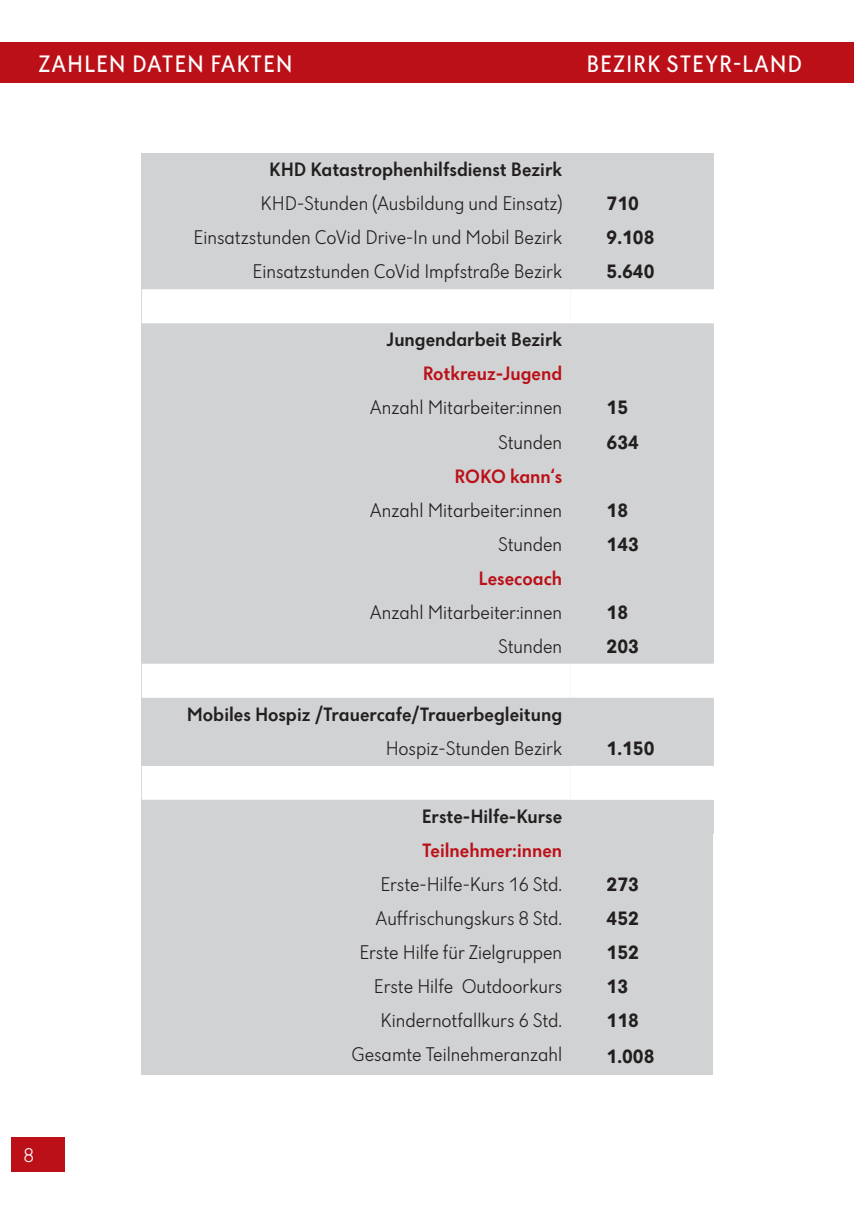
<style>
.page{position:relative;width:865px;height:1214px;background:#fff}
.page>*{position:absolute;margin:0;border:0;box-sizing:border-box;transform-origin:0 0}
.t1{font:24px "Dunant";letter-spacing:.035em;color:#fff}
.t2{font:300 20px "Dunant";color:#231f20}
.t3{font:500 20px "Dunant";color:#231f20}
.t4{font:700 20px "Dunant";color:#231f20}
.t5{font:500 20px "Dunant";color:#bb1018}
.t6{font:300 20px "Dunant";color:#fff}
</style>
<div class="page">
<div style="left:11px;top:1137px;width:54px;height:34px;background:#bb1018"></div>
<div style="left:0;top:42px;width:853px;height:40px;background:#bb1018"></div>
<div style="left:142px;top:153px;width:571px;height:921px;background:#d1d2d4"></div>
<svg style="left:142px;top:289px;width:428px;height:409px"></svg>
<svg style="left:570px;top:289px;width:144px;height:510px"></svg>
<div style="left:142px;top:766px;width:428px;height:34px;background:#fff"></div>
<p class="t1" style="left:39px;top:51px;width:256px">ZAHLEN DATEN FAKTEN</p>
<p class="t1" style="left:586px;top:51px;width:217px">BEZIRK STEYR-LAND</p>
<p class="t3" style="left:269px;top:158px;width:294px">KHD Katastrophenhilfsdienst Bezirk</p>
<p class="t2" style="left:261px;top:193px;width:303px">KHD-Stunden (Ausbildung und Einsatz)</p>
<p class="t4" style="left:606px;top:192px;width:34px">710</p>
<p class="t2" style="left:193px;top:227px;width:370px">Einsatzstunden CoVid Drive-In und Mobil Bezirk</p>
<p class="t4" style="left:606px;top:226px;width:49px">9.108</p>
<p class="t2" style="left:252px;top:261px;width:311px">Einsatzstunden CoVid Impfstraße Bezirk</p>
<p class="t4" style="left:606px;top:260px;width:49px">5.640</p>
<p class="t3" style="left:386px;top:328px;width:177px">Jungendarbeit Bezirk</p>
<p class="t5" style="left:422px;top:362px;width:141px">Rotkreuz-Jugend</p>
<p class="t2" style="left:370px;top:397px;width:194px">Anzahl Mitarbeiter:innen</p>
<p class="t4" style="left:606px;top:396px;width:23px">15</p>
<p class="t2" style="left:498px;top:431px;width:65px">Stunden</p>
<p class="t4" style="left:606px;top:430px;width:34px">634</p>
<p class="t5" style="left:454px;top:464px;width:109px">ROKO kann‘s</p>
<p class="t2" style="left:370px;top:499px;width:194px">Anzahl Mitarbeiter:innen</p>
<p class="t4" style="left:606px;top:498px;width:23px">18</p>
<p class="t2" style="left:498px;top:533px;width:65px">Stunden</p>
<p class="t4" style="left:606px;top:532px;width:34px">143</p>
<p class="t5" style="left:478px;top:566px;width:85px">Lesecoach</p>
<p class="t2" style="left:370px;top:601px;width:194px">Anzahl Mitarbeiter:innen</p>
<p class="t4" style="left:606px;top:600px;width:23px">18</p>
<p class="t2" style="left:498px;top:635px;width:65px">Stunden</p>
<p class="t4" style="left:606px;top:634px;width:34px">203</p>
<p class="t3" style="left:187px;top:702px;width:377px">Mobiles Hospiz /Trauercafe/Trauerbegleitung</p>
<p class="t2" style="left:386px;top:737px;width:178px">Hospiz-Stunden Bezirk</p>
<p class="t4" style="left:606px;top:736px;width:49px">1.150</p>
<p class="t6" style="left:24px;top:1144px;width:12px">8</p>
<p class="t3" style="left:422px;top:805px;width:142px">Erste-Hilfe-Kurse</p>
<p class="t5" style="left:422px;top:839px;width:141px">Teilnehmer:innen</p>
<p class="t2" style="left:380px;top:873px;width:183px">Erste-Hilfe-Kurs 16 Std.</p>
<p class="t4" style="left:606px;top:872px;width:34px">273</p>
<p class="t2" style="left:375px;top:907px;width:188px">Auffrischungskurs 8 Std.</p>
<p class="t4" style="left:606px;top:906px;width:34px">452</p>
<p class="t2" style="left:359px;top:941px;width:204px">Erste Hilfe für Zielgruppen</p>
<p class="t4" style="left:606px;top:940px;width:34px">152</p>
<p class="t2" style="left:374px;top:975px;width:190px">Erste Hilfe Outdoorkurs</p>
<p class="t4" style="left:606px;top:974px;width:23px">13</p>
<p class="t2" style="left:380px;top:1009px;width:183px">Kindernotfallkurs 6 Std.</p>
<p class="t4" style="left:606px;top:1008px;width:34px">118</p>
<p class="t2" style="left:351px;top:1043px;width:212px">Gesamte Teilnehmeranzahl</p>
<p class="t4" style="left:606px;top:1044px;width:49px">1.008</p>
</div>
